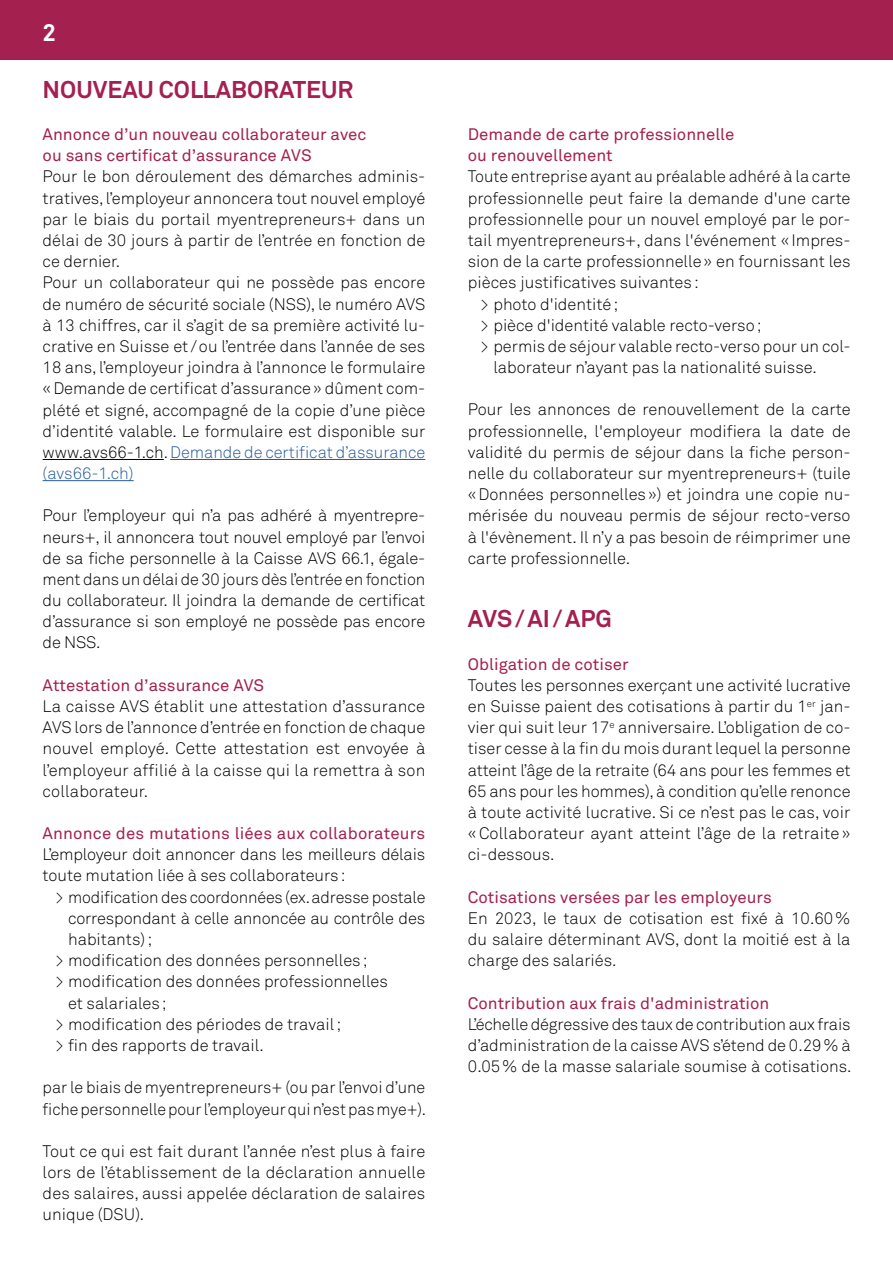
<style>
.page{position:relative;width:893px;height:1263px;background:#fff}
.page>*{position:absolute;margin:0;border:0;box-sizing:border-box;transform-origin:0 0}
.t1{font:700 24px "Akkurat";color:#a4204e}
.t2{font:700 24px "Akkurat";color:#fff}
.t3{font:300 16.5px/21.1px "Akkurat";color:#000;text-align:justify}
.t4{font:16.5px/21.1px "Akkurat";color:#a4204e}
.s1{color:#275b9b}
</style>
<div class="page">
<div style="left:0;top:0;width:893px;height:60px;background:#a4204e"></div>
<hr style="left:43px;top:459px;width:121px;height:1px;background:#000">
<hr style="left:170px;top:459px;width:255px;height:1px;background:#275b9b">
<hr style="left:43px;top:480px;width:91px;height:1px;background:#275b9b">
<h1 class="t2" style="left:43px;top:17px;width:15px">2</h1>
<h1 class="t1" style="left:43px;top:74px;width:312px">NOUVEAU COLLABORATEUR</h1>
<p class="t4" style="left:43px;top:124px;width:325px">Annonce d’un nouveau collaborateur avec ou sans certificat d’assurance AVS</p>
<p class="t3" style="left:43px;top:166px;width:384px;text-align:left">Pour le bon déroulement des démarches adminis&shy;tratives, l’employeur annoncera tout nouvel employé par le biais du portail myentrepreneurs+ dans un délai de 30 jours à partir de l’entrée en fonction de ce dernier.<br>Pour un collaborateur qui ne possède pas encore de numéro de sécurité sociale (NSS), le numéro AVS à 13 chiffres, car il s’agit de sa première activité lu&shy;crative en Suisse et/ou l’entrée dans l’année de ses 18 ans, l’employeur joindra à l’annonce le formulaire «Demande de certificat d’assurance» dûment com&shy;plété et signé, accompagné de la copie d’une pièce d’identité valable. Le formulaire est disponible sur www.avs66-1.ch. <span class="s1">Demande de certificat d’assurance (avs66-1.ch)</span></p>
<p class="t3" style="left:43px;top:505px;width:384px">Pour l’employeur qui n’a pas adhéré à myentrepre&shy;neurs+, il annoncera tout nouvel employé par l’envoi de sa fiche personnelle à la Caisse AVS 66.1, égale&shy;ment dans un délai de 30 jours dès l’entrée en fonction du collaborateur. Il joindra la demande de certificat d’assurance si son employé ne possède pas encore de NSS.</p>
<p class="t4" style="left:43px;top:675px;width:223px">Attestation d’assurance AVS</p>
<p class="t3" style="left:43px;top:696px;width:384px">La caisse AVS établit une attestation d’assurance AVS lors de l’annonce d’entrée en fonction de chaque nouvel employé. Cette attestation est envoyée à l’employeur affilié à la caisse qui la remettra à son collaborateur.</p>
<p class="t4" style="left:43px;top:823px;width:384px">Annonce des mutations liées aux collaborateurs</p>
<p class="t3" style="left:43px;top:844px;width:384px">L’employeur doit annoncer dans les meilleurs délais toute mutation liée à ses collaborateurs:</p>
<p class="t3" style="left:55px;top:887px;width:372px">&gt; modification des coordonnées (ex. adresse postale</p>
<p class="t3" style="left:68px;top:908px;width:359px">correspondant à celle annoncée au contrôle des</p>
<p class="t3" style="left:68px;top:929px;width:85px">habitants);</p>
<p class="t3" style="left:55px;top:950px;width:314px">&gt; modification des données personnelles;</p>
<p class="t3" style="left:55px;top:971px;width:334px">&gt; modification des données professionnelles</p>
<p class="t3" style="left:68px;top:992px;width:100px">et salariales;</p>
<p class="t3" style="left:55px;top:1014px;width:287px">&gt; modification des périodes de travail;</p>
<p class="t3" style="left:55px;top:1035px;width:210px">&gt; fin des rapports de travail.</p>
<p class="t3" style="left:43px;top:1077px;width:385px">par le biais de myentrepreneurs+ (ou par l’envoi d’une fiche personnelle pour l’employeur qui n’est pas mye+).</p>
<p class="t3" style="left:43px;top:1141px;width:384px">Tout ce qui est fait durant l’année n’est plus à faire lors de l’établissement de la déclaration annuelle des salaires, aussi appelée déclaration de salaires unique (DSU).</p>
<p class="t4" style="left:468px;top:124px;width:268px">Demande de carte professionnelle ou renouvellement</p>
<p class="t3" style="left:468px;top:166px;width:384px">Toute entreprise ayant au préalable adhéré à la carte</p>
<p class="t3" style="left:468px;top:188px;width:384px">professionnelle peut faire la demande d'une carte</p>
<p class="t3" style="left:468px;top:209px;width:384px">professionnelle pour un nouvel employé par le por-</p>
<p class="t3" style="left:468px;top:230px;width:384px">tail myentrepreneurs+, dans l'événement «Impres-</p>
<p class="t3" style="left:468px;top:251px;width:384px">sion de la carte professionnelle» en fournissant les</p>
<p class="t3" style="left:468px;top:272px;width:232px">pièces justificatives suivantes:</p>
<p class="t3" style="left:481px;top:294px;width:139px">&gt; photo d'identité;</p>
<p class="t3" style="left:481px;top:315px;width:282px">&gt; pièce d'identité valable recto-verso;</p>
<p class="t3" style="left:481px;top:336px;width:371px">&gt; permis de séjour valable recto-verso pour un col-</p>
<p class="t3" style="left:493px;top:357px;width:325px">laborateur n’ayant pas la nationalité suisse.</p>
<p class="t3" style="left:468px;top:399px;width:384px">Pour les annonces de renouvellement de la carte professionnelle, l'employeur modifiera la date de validité du permis de séjour dans la fiche person&shy;nelle du collaborateur sur myentrepreneurs+ (tuile «Données personnelles») et joindra une copie nu&shy;mérisée du nouveau permis de séjour recto-verso à l'évènement. Il n’y a pas besoin de réimprimer une carte professionnelle.</p>
<h1 class="t1" style="left:468px;top:604px;width:146px">AVS/AI/APG</h1>
<p class="t4" style="left:468px;top:654px;width:162px">Obligation de cotiser</p>
<p class="t3" style="left:468px;top:675px;width:384px">Toutes les personnes exerçant une activité lucrative en Suisse paient des cotisations à partir du 1<sup>er</sup> jan&shy;vier qui suit leur 17<sup>e</sup> anniversaire. L’obligation de co&shy;tiser cesse à la fin du mois durant lequel la personne atteint l’âge de la retraite (64 ans pour les femmes et 65 ans pour les hommes), à condition qu’elle renonce à toute activité lucrative. Si ce n’est pas le cas, voir «Collaborateur ayant atteint l’âge de la retraite » ci-dessous.</p>
<p class="t4" style="left:468px;top:887px;width:305px">Cotisations versées par les employeurs</p>
<p class="t3" style="left:468px;top:908px;width:384px">En 2023, le taux de cotisation est fixé à 10.60% du salaire déterminant AVS, dont la moitié est à la charge des salariés.</p>
<p class="t4" style="left:468px;top:993px;width:303px">Contribution aux frais d'administration</p>
<p class="t3" style="left:468px;top:1014px;width:385px">L’échelle dégressive des taux de contribution aux frais d’administration de la caisse AVS s’étend de 0.29% à 0.05% de la masse salariale soumise à cotisations.</p>
</div>
